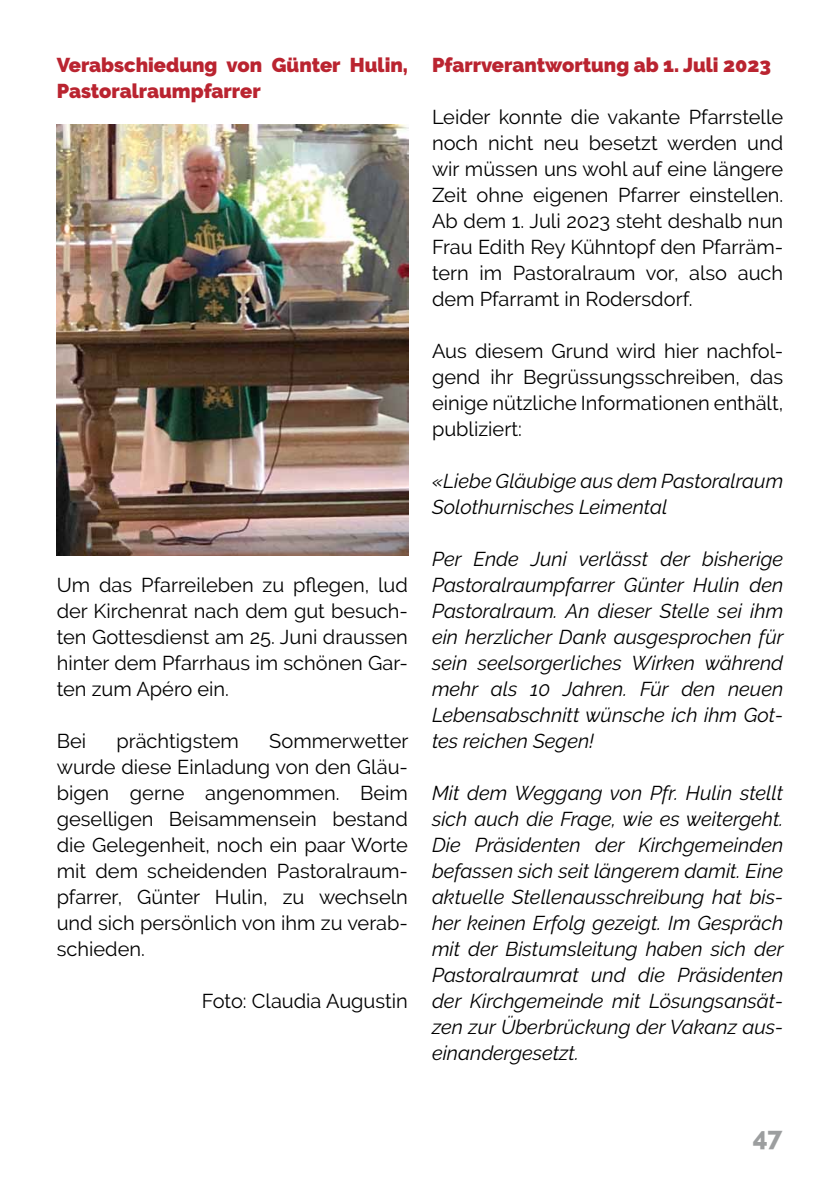
<style>
.page{position:relative;width:840px;height:1191px;background:#fff}
.page>*{position:absolute;margin:0;border:0;box-sizing:border-box;transform-origin:0 0}
.t1{font:800 26px "Raleway";color:#9c9e9f}
.t2{font:20px/26px "Raleway";color:#000;text-align:justify}
.t3{font:italic 20px/26px "Raleway";color:#000;text-align:justify}
.t4{font:900 20px/26px "Raleway";color:#ba2430}
</style>
<div class="page">
<img style="left:57px;top:124px;width:351px;height:432px">
<p class="t4" style="left:57px;top:52px;width:352px">Verabschiedung von Günter Hulin,<br>Pastoralraumpfarrer</p>
<p class="t2" style="left:57px;top:572px;width:352px">Um das Pfarreileben zu pflegen, lud der Kirchenrat nach dem gut besuch&shy;ten Gottesdienst am 25. Juni draussen hinter dem Pfarrhaus im schönen Gar&shy;ten zum Apéro ein.</p>
<p class="t2" style="left:57px;top:728px;width:31px">Bei</p>
<p class="t2" style="left:116px;top:728px;width:124px">prächtigstem</p>
<p class="t2" style="left:57px;top:728px;width:353px;text-indent:212px">Sommerwetter wurde diese Einladung von den Gläu&shy;bigen gerne angenommen. Beim geselligen Beisammensein bestand die Gelegenheit, noch ein paar Worte mit dem scheidenden Pastoralraum&shy;pfarrer, Günter Hulin, zu wechseln und sich persönlich von ihm zu verab&shy;schieden.</p>
<p class="t2" style="left:201px;top:988px;width:208px">Foto: Claudia Augustin</p>
<p class="t4" style="left:432px;top:52px;width:340px">Pfarrverantwortung ab 1. Juli 2023</p>
<p class="t2" style="left:432px;top:104px;width:352px">Leider konnte die vakante Pfarrstelle noch nicht neu besetzt werden und wir müssen uns wohl auf eine längere Zeit ohne eigenen Pfarrer einstellen.<br>Ab dem 1. Juli 2023 steht deshalb nun Frau Edith Rey Kühntopf den Pfarräm&shy;tern im Pastoralraum vor, also auch dem Pfarramt in Rodersdorf.</p>
<p class="t2" style="left:432px;top:338px;width:352px">Aus diesem Grund wird hier nachfol&shy;gend ihr Begrüssungsschreiben, das einige nützliche Informationen enthält, publiziert:</p>
<p class="t3" style="left:432px;top:468px;width:352px">«Liebe Gläubige aus dem Pastoralraum<br>Solothurnisches Leimental</p>
<p class="t3" style="left:432px;top:546px;width:353px">Per Ende Juni verlässt der bisherige Pastoralraumpfarrer Günter Hulin den Pastoralraum. An dieser Stelle sei ihm ein herzlicher Dank ausgesprochen für sein seelsorgerliches Wirken während mehr als 10 Jahren. Für den neuen Lebensabschnitt wünsche ich ihm Got&shy;tes reichen Segen!</p>
<p class="t3" style="left:432px;top:780px;width:353px">Mit dem Weggang von Pfr. Hulin stellt sich auch die Frage, wie es weitergeht.<br>Die Präsidenten der Kirchgemeinden befassen sich seit längerem damit. Eine aktuelle Stellenausschreibung hat bis&shy;her keinen Erfolg gezeigt. Im Gespräch mit der Bistumsleitung haben sich der Pastoralraumrat und die Präsidenten der Kirchgemeinde mit Lösungsansät&shy;zen zur Überbrückung der Vakanz aus&shy;einandergesetzt.</p>
<h1 class="t1" style="left:752px;top:1122px;width:31px">47</h1>
</div>
